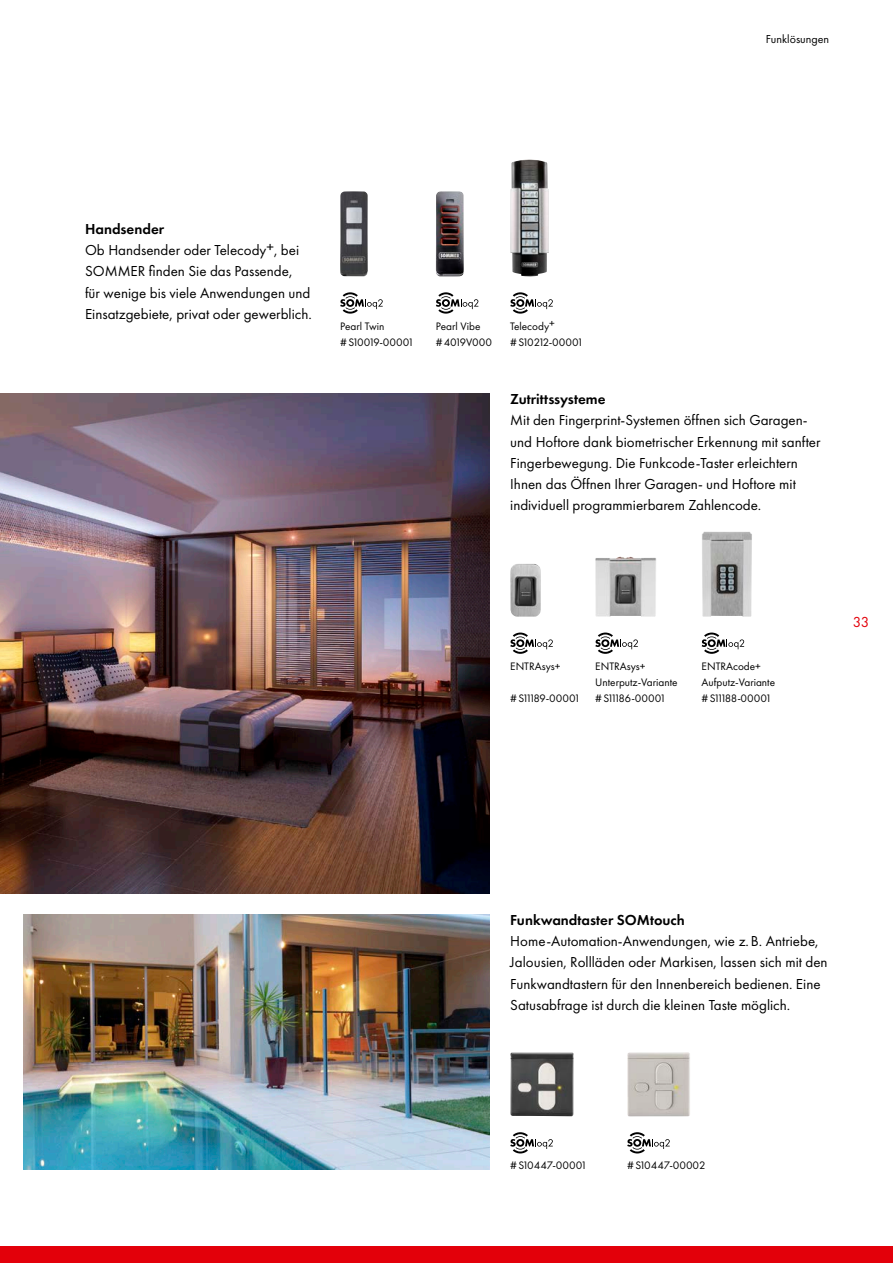
<style>
.page{position:relative;width:893px;height:1263px;background:#fff}
.page>*{position:absolute;margin:0;border:0;box-sizing:border-box;transform-origin:0 0}
.t1{font:15px/21.3px "Futura PT";color:#000}
.t2{font:600 15px "Futura PT";color:#000}
.t3{font:15px "Futura PT";color:#e3000a}
.t4{font:12px "Futura PT";color:#000}
.t5{font:11.25px/15.9px "Futura PT";color:#000}
.t6{font:11.25px/15.9px "Futura PT";letter-spacing:.02em;color:#000}
.t7{font:11.25px "Futura PT";letter-spacing:.06em;color:#000}
</style>
<div class="page">
<img style="left:23px;top:914px;width:466px;height:255px">
<img style="left:0;top:393px;width:489px;height:500px">
<img style="left:510px;top:159px;width:39px;height:117px">
<img style="left:436px;top:191px;width:28px;height:85px">
<svg style="left:510px;top:632px;width:43px;height:22px"></svg>
<svg style="left:510px;top:1132px;width:43px;height:21px"></svg>
<svg style="left:595px;top:632px;width:43px;height:22px"></svg>
<svg style="left:627px;top:1132px;width:43px;height:21px"></svg>
<svg style="left:702px;top:632px;width:42px;height:22px"></svg>
<img style="left:595px;top:556px;width:61px;height:61px">
<img style="left:510px;top:564px;width:31px;height:53px">
<img style="left:702px;top:531px;width:50px;height:86px">
<img style="left:627px;top:1052px;width:63px;height:64px">
<img style="left:510px;top:1052px;width:64px;height:64px">
<img style="left:340px;top:191px;width:28px;height:85px">
<svg style="left:340px;top:292px;width:43px;height:22px"></svg>
<svg style="left:436px;top:292px;width:42px;height:22px"></svg>
<svg style="left:510px;top:292px;width:43px;height:22px"></svg>
<div style="left:0;top:1246px;width:893px;height:17px;background:#e3000a"></div>
<p class="t4" style="left:766px;top:31px;width:65px">Funklösungen</p>
<p class="t2" style="left:85px;top:219px;width:81px">Handsender</p>
<p class="t1" style="left:85px;top:239px;width:228px">Ob Handsender oder Telecody+, bei SOMMER finden Sie das Passende,<br>für wenige bis viele Anwendungen und Einsatzgebiete, privat oder gewerblich.</p>
<p class="t6" style="left:340px;top:318px;width:73px">Pearl Twin #S10019-00001</p>
<p class="t5" style="left:436px;top:318px;width:57px">Pearl Vibe #4019V000</p>
<p class="t6" style="left:510px;top:318px;width:73px">Telecody+ #S10212-00001</p>
<p class="t2" style="left:510px;top:390px;width:97px">Zutrittssysteme</p>
<p class="t1" style="left:510px;top:409px;width:312px">Mit den Fingerprint-Systemen öffnen sich Garagen&shy;und Hoftore dank biometrischer Erkennung mit sanfter Fingerbewegung. Die Funkcode-Taster erleichtern Ihnen das Öffnen Ihrer Garagen- und Hoftore mit individuell programmierbarem Zahlencode.</p>
<p class="t5" style="left:510px;top:658px;width:52px">ENTRAsys+</p>
<p class="t7" style="left:510px;top:691px;width:70px">#S11189-00001</p>
<p class="t5" style="left:595px;top:658px;width:84px">ENTRAsys+<br>Unterputz-Variante #S11186-00001</p>
<p class="t5" style="left:702px;top:658px;width:75px">ENTRAcode+<br>Aufputz-Variante #S11188-00001</p>
<p class="t3" style="left:853px;top:613px;width:18px">33</p>
<p class="t2" style="left:510px;top:910px;width:176px">Funkwandtaster SOMtouch</p>
<p class="t1" style="left:510px;top:930px;width:319px">Home-Automation-Anwendungen, wie z.B. Antriebe, Jalousien, Rollläden oder Markisen, lassen sich mit den Funkwandtastern für den Innenbereich bedienen. Eine Satusabfrage ist durch die kleinen Taste möglich.</p>
<p class="t7" style="left:510px;top:1159px;width:76px">#S10447-00001</p>
<p class="t7" style="left:627px;top:1159px;width:79px">#S10447-00002</p>
</div>
